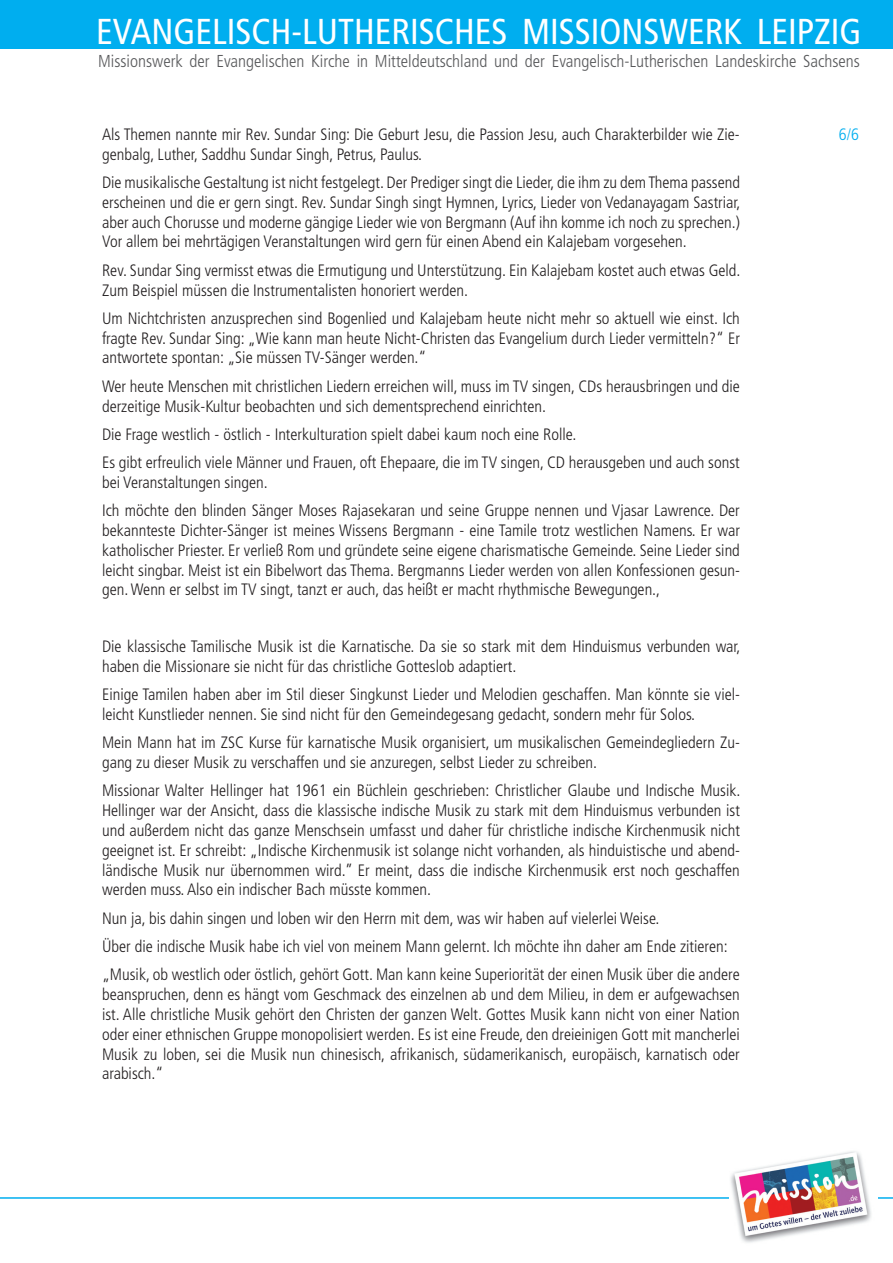
<style>
.page{position:relative;width:893px;height:1263px;background:#fff}
.page>*{position:absolute;margin:0;border:0;box-sizing:border-box;transform-origin:0 0}
.t1{font:condensed 36px "Frutiger";color:#fff}
.t2{font:300 condensed 17.25px "Frutiger";color:#57585a}
.t3{font:300 condensed 16.5px/19.8px "Frutiger";color:#231f20}
.t4{font:300 condensed 16.5px "Frutiger";color:#00aeef}
</style>
<div class="page">
<div style="left:0;top:0;width:893px;height:49px;background:#00aeef"></div>
<hr style="left:0;top:1197px;width:893px;height:2px;background:#00aeef">
<img style="left:730px;top:1151px;width:148px;height:92px">
<h1 class="t1" style="left:96px;top:10px;width:767px">EVANGELISCH-LUTHERISCHES MISSIONSWERK LEIPZIG</h1>
<p class="t2" style="left:98px;top:51px;width:763px">Missionswerk der Evangelischen Kirche in Mitteldeutschland und der Evangelisch-Lutherischen Landeskirche Sachsens</p>
<p class="t3" style="left:102px;top:125px;width:639px">Als Themen nannte mir Rev. Sundar Sing: Die Geburt Jesu, die Passion Jesu, auch Charakterbilder wie Zie&shy;genbalg, Luther, Saddhu Sundar Singh, Petrus, Paulus.</p>
<p class="t3" style="left:102px;top:173px;width:640px;text-align:justify">Die musikalische Gestaltung ist nicht festgelegt. Der Prediger singt die Lieder, die ihm zu dem Thema passend erscheinen und die er gern singt. Rev. Sundar Singh singt Hymnen, Lyrics, Lieder von Vedanayagam Sastriar, aber auch Chorusse und moderne gängige Lieder wie von Bergmann (Auf ihn komme ich noch zu sprechen.)<br>Vor allem bei mehrtägigen Veranstaltungen wird gern für einen Abend ein Kalajebam vorgesehen.</p>
<p class="t3" style="left:102px;top:260px;width:640px">Rev. Sundar Sing vermisst etwas die Ermutigung und Unterstützung. Ein Kalajebam kostet auch etwas Geld.<br>Zum Beispiel müssen die Instrumentalisten honoriert werden.</p>
<p class="t3" style="left:102px;top:308px;width:639px;text-align:justify">Um Nichtchristen anzusprechen sind Bogenlied und Kalajebam heute nicht mehr so aktuell wie einst. Ich fragte Rev. Sundar Sing: „Wie kann man heute Nicht-Christen das Evangelium durch Lieder vermitteln?“ Er antwortete spontan: „Sie müssen TV-Sänger werden.“</p>
<p class="t3" style="left:102px;top:376px;width:639px">Wer heute Menschen mit christlichen Liedern erreichen will, muss im TV singen, CDs herausbringen und die derzeitige Musik-Kultur beobachten und sich dementsprechend einrichten.</p>
<p class="t3" style="left:102px;top:420px;width:639px;line-height:28.3px">Die Frage westlich - östlich - Interkulturation spielt dabei kaum noch eine Rolle.<br>Es gibt erfreulich viele Männer und Frauen, oft Ehepaare, die im TV singen, CD herausgeben und auch sonst</p>
<p class="t3" style="left:102px;top:468px;width:639px;line-height:28.3px">bei Veranstaltungen singen.<br>Ich möchte den blinden Sänger Moses Rajasekaran und seine Gruppe nennen und Vjasar Lawrence. Der</p>
<p class="t3" style="left:102px;top:521px;width:639px;text-align:justify">bekannteste Dichter-Sänger ist meines Wissens Bergmann - eine Tamile trotz westlichen Namens. Er war katholischer Priester. Er verließ Rom und gründete seine eigene charismatische Gemeinde. Seine Lieder sind leicht singbar. Meist ist ein Bibelwort das Thema. Bergmanns Lieder werden von allen Konfessionen gesun&shy;gen. Wenn er selbst im TV singt, tanzt er auch, das heißt er macht rhythmische Bewegungen.,</p>
<p class="t3" style="left:102px;top:637px;width:640px">Die klassische Tamilische Musik ist die Karnatische. Da sie so stark mit dem Hinduismus verbunden war, haben die Missionare sie nicht für das christliche Gotteslob adaptiert.</p>
<p class="t3" style="left:102px;top:685px;width:639px">Einige Tamilen haben aber im Stil dieser Singkunst Lieder und Melodien geschaffen. Man könnte sie viel&shy;leicht Kunstlieder nennen. Sie sind nicht für den Gemeindegesang gedacht, sondern mehr für Solos.</p>
<p class="t3" style="left:102px;top:733px;width:639px">Mein Mann hat im ZSC Kurse für karnatische Musik organisiert, um musikalischen Gemeindegliedern Zu&shy;gang zu dieser Musik zu verschaffen und sie anzuregen, selbst Lieder zu schreiben.</p>
<p class="t3" style="left:102px;top:781px;width:640px;text-align:justify">Missionar Walter Hellinger hat 1961 ein Büchlein geschrieben: Christlicher Glaube und Indische Musik.<br>Hellinger war der Ansicht, dass die klassische indische Musik zu stark mit dem Hinduismus verbunden ist und außerdem nicht das ganze Menschsein umfasst und daher für christliche indische Kirchenmusik nicht geeignet ist. Er schreibt: „Indische Kirchenmusik ist solange nicht vorhanden, als hinduistische und abend&shy;ländische Musik nur übernommen wird.” Er meint, dass die indische Kirchenmusik erst noch geschaffen werden muss. Also ein indischer Bach müsste kommen.</p>
<p class="t3" style="left:102px;top:904px;width:639px;line-height:28.3px">Nun ja, bis dahin singen und loben wir den Herrn mit dem, was wir haben auf vielerlei Weise.<br>Über die indische Musik habe ich viel von meinem Mann gelernt. Ich möchte ihn daher am Ende zitieren: „Musik, ob westlich oder östlich, gehört Gott. Man kann keine Superiorität der einen Musik über die andere</p>
<p class="t3" style="left:102px;top:985px;width:639px;text-align:justify">beanspruchen, denn es hängt vom Geschmack des einzelnen ab und dem Milieu, in dem er aufgewachsen ist. Alle christliche Musik gehört den Christen der ganzen Welt. Gottes Musik kann nicht von einer Nation oder einer ethnischen Gruppe monopolisiert werden. Es ist eine Freude, den dreieinigen Gott mit mancherlei Musik zu loben, sei die Musik nun chinesisch, afrikanisch, südamerikanisch, europäisch, karnatisch oder arabisch.“</p>
<p class="t4" style="left:839px;top:125px;width:22px">6/6</p>
</div>
